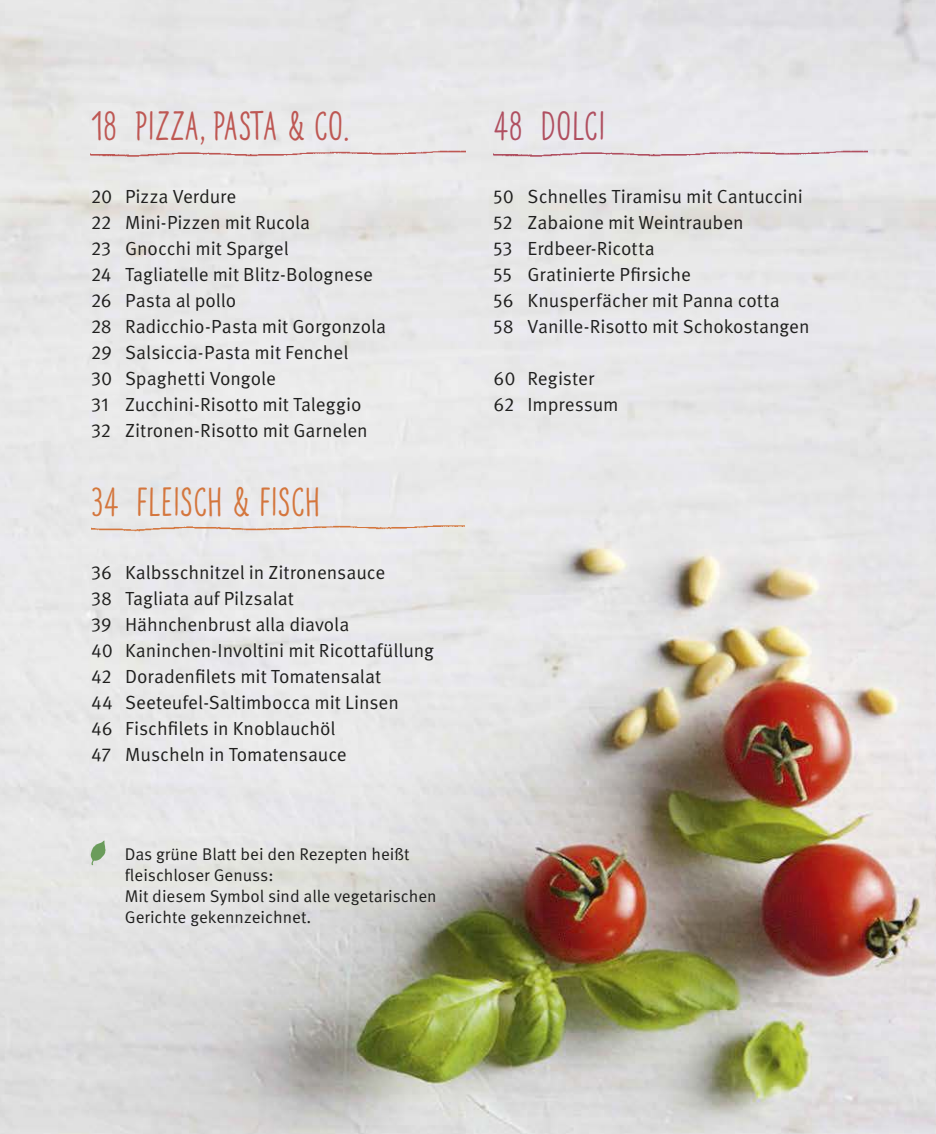
<style>
.page{position:relative;width:936px;height:1134px;background:#fff}
.page>*{position:absolute;margin:0;border:0;box-sizing:border-box;transform-origin:0 0}
.t1{font:700 36px "Frieda";letter-spacing:-.01em;color:#be5753}
.t2{font:700 36px "Frieda";letter-spacing:-.005em;color:#d4763d}
.t3{font:700 36px "Frieda";letter-spacing:-.02em;color:#b04f60}
.t4{font:19px/26px "Meta OT Norm";letter-spacing:-.005em;color:#1f1f1e}
.t5{font:17px/21px "Meta OT Norm";color:#1f1f1e}
</style>
<div class="page">
<img style="left:0;top:0;width:935px;height:1134px">
<img style="left:91px;top:151px;width:374px;height:8px">
<img style="left:91px;top:522px;width:373px;height:12px">
<svg style="left:91px;top:840px;width:15px;height:25px"></svg>
<img style="left:493px;top:151px;width:374px;height:8px">
<h1 class="t1" style="left:91px;top:105px;width:260px">18 PIZZA, PASTA &amp; CO.</h1>
<p class="t4" style="left:91px;top:185px;width:297px">20 Pizza Verdure<br>22 Mini-Pizzen mit Rucola<br>23 Gnocchi mit Spargel<br>24 Tagliatelle mit Blitz-Bolognese<br>26 Pasta al pollo<br>28 Radicchio-Pasta mit Gorgonzola<br>29 Salsiccia-Pasta mit Fenchel<br>30 Spaghetti Vongole<br>31 Zucchini-Risotto mit Taleggio<br>32 Zitronen-Risotto mit Garnelen</p>
<h1 class="t2" style="left:91px;top:481px;width:231px">34 FLEISCH &amp; FISCH</h1>
<p class="t4" style="left:91px;top:561px;width:344px">36 Kalbsschnitzel in Zitronensauce<br>38 Tagliata auf Pilzsalat<br>39 Hähnchenbrust alla diavola<br>40 Kaninchen-Involtini mit Ricottafüllung 42 Doradenilets mit Tomatensalat<br>44 Seeteufel-Saltimbocca mit Linsen<br>46 Fischilets in Knoblauchöl<br>47 Muscheln in Tomatensauce</p>
<p class="t5" style="left:125px;top:844px;width:313px">Das grüne Blatt bei den Rezepten heißt fleischloser Genuss:<br>Mit diesem Symbol sind alle vegetarischen<br>Gerichte gekennzeichnet.</p>
<h1 class="t3" style="left:493px;top:105px;width:114px">48 DOLCI</h1>
<p class="t4" style="left:493px;top:185px;width:318px">50 Schnelles Tiramisu mit Cantuccini<br>52 Zabaione mit Weintrauben<br>53 Erdbeer-Ricotta<br>55 Gratinierte Pirsiche<br>56 Knusperfächer mit Panna cotta<br>58 Vanille-Risotto mit Schokostangen</p>
<p class="t4" style="left:493px;top:367px;width:127px">60 Register<br>62 Impressum</p>
</div>
